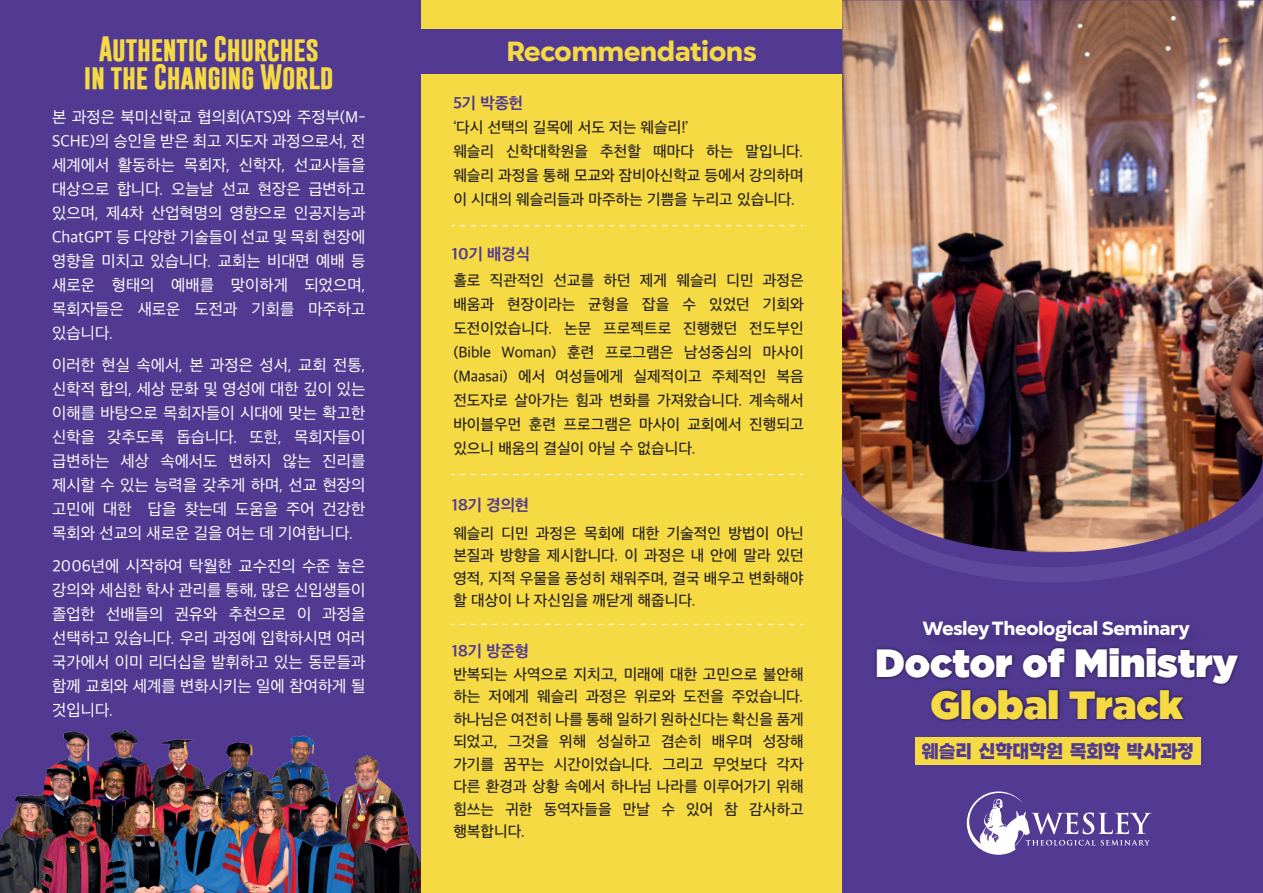
<style>
.page{position:relative;width:1263px;height:893px;background:#fff}
.page>*{position:absolute;margin:0;border:0;box-sizing:border-box;transform-origin:0 0}
.t1{font:39.15px "Gotham Ultra";color:#fff}
.t2{font:39.15px "Gotham Ultra";color:#f5da43}
.t3{font:800 27.6px "Gogh";letter-spacing:-.025em;color:#f5da43}
.t4{font:700 25.5px/28.2px "Gobold";letter-spacing:-.015em;color:#f5da43;text-align:center}
.t5{font:800 19.05px "Gogh";letter-spacing:-.025em;color:#fff}
.t6{font:800 18px "OA Gothic";color:#523a93}
.t7{font:16.5px/24px "Apple SD Gothic Neo";color:#fff;text-align:justify}
.t8{font:700 16.5px "Apple SD Gothic Neo";color:#523a93}
.t9{font:500 15.75px/24px "Apple SD Gothic Neo";color:#231f20;text-align:justify}
</style>
<div class="page">
<div style="left:842px;top:0;width:421px;height:893px;background:#523a93"></div>
<div style="left:0;top:0;width:421px;height:893px;background:#523a93"></div>
<div style="left:421px;top:0;width:420px;height:893px;background:#f5da43"></div>
<img style="left:875px;top:647px;width:365px;height:75px">
<img style="left:911px;top:627px;width:300px;height:35px">
<svg style="left:967px;top:791px;width:184px;height:64px"></svg>
<svg style="left:460px;top:225px;width:343px;height:1px"></svg>
<svg style="left:460px;top:474px;width:342px;height:1px"></svg>
<svg style="left:460px;top:624px;width:342px;height:1px"></svg>
<div style="left:915px;top:737px;width:286px;height:28px;background:#f5da43"></div>
<svg style="left:901px;top:552px;width:303px;height:30px"></svg>
<div style="left:420px;top:29px;width:422px;height:44px;background:#523a93"></div>
<img style="left:0;top:729px;width:421px;height:164px">
<img style="left:842px;top:0;width:421px;height:552px">
<h3 class="t4" style="left:84px;top:35px;width:251px">Authentic Churches<br>in the Changing World</h3>
<h2 class="t3" style="left:506px;top:34px;width:252px">Recommendations</h2>
<p class="t7" style="left:52px;top:106px;width:315px">본 과정은 북미신학교 협의회(ATS)와 주정부(M-SCHE)의 승인을 받은 최고 지도자 과정으로서, 전 세계에서 활동하는 목회자, 신학자, 선교사들을 대상으로 합니다. 오늘날 선교 현장은 급변하고 있으며, 제4차 산업혁명의 영향으로 인공지능과 ChatGPT 등 다양한 기술들이 선교 및 목회 현장에 영향을 미치고 있습니다. 교회는 비대면 예배 등 새로운 형태의 예배를 맞이하게 되었으며, 목회자들은 새로운 도전과 기회를 마주하고 있습니다.</p>
<p class="t7" style="left:52px;top:354px;width:315px">이러한 현실 속에서, 본 과정은 성서, 교회 전통, 신학적 합의, 세상 문화 및 영성에 대한 깊이 있는 이해를 바탕으로 목회자들이 시대에 맞는 확고한 신학을 갖추도록 돕습니다. 또한, 목회자들이 급변하는 세상 속에서도 변하지 않는 진리를 제시할 수 있는 능력을 갖추게 하며, 선교 현장의 고민에 대한 답을 찾는데 도움을 주어 건강한 목회와 선교의 새로운 길을 여는 데 기여합니다.</p>
<p class="t7" style="left:52px;top:555px;width:315px">2006년에 시작하여 탁월한 교수진의 수준 높은 강의와 세심한 학사 관리를 통해, 많은 신입생들이 졸업한 선배들의 권유와 추천으로 이 과정을 선택하고 있습니다. 우리 과정에 입학하시면 여러 국가에서 이미 리더십을 발휘하고 있는 동문들과 함께 교회와 세계를 변화시키는 일에 참여하게 될 것입니다.</p>
<p class="t8" style="left:453px;top:95px;width:71px">5기 박종헌</p>
<p class="t9" style="left:453px;top:116px;width:352px;text-align:left">‘다시 선택의 길목에 서도 저는 웨슬리!’<br>웨슬리 신학대학원을 추천할 때마다 하는 말입니다. 웨슬리 과정을 통해 모교와 잠비아신학교 등에서 강의하며 이 시대의 웨슬리들과 마주하는 기쁨을 누리고 있습니다.</p>
<p class="t8" style="left:452px;top:245px;width:80px">10기 배경식</p>
<p class="t9" style="left:453px;top:269px;width:352px">홀로 직관적인 선교를 하던 제게 웨슬리 디민 과정은 배움과 현장이라는 균형을 잡을 수 있었던 기회와 도전이었습니다. 논문 프로젝트로 진행했던 전도부인 (Bible Woman) 훈련 프로그램은 남성중심의 마사이 (Maasai) 에서 여성들에게 실제적이고 주체적인 복음 전도자로 살아가는 힘과 변화를 가져왔습니다. 계속해서 바이블우먼 훈련 프로그램은 마사이 교회에서 진행되고 있으니 배움의 결실이 아닐 수 없습니다.</p>
<p class="t8" style="left:452px;top:496px;width:79px">18기 경의현</p>
<p class="t9" style="left:453px;top:523px;width:352px;line-height:22.5px">웨슬리 디민 과정은 목회에 대한 기술적인 방법이 아닌 본질과 방향을 제시합니다. 이 과정은 내 안에 말라 있던 영적, 지적 우물을 풍성히 채워주며, 결국 배우고 변화해야 할 대상이 나 자신임을 깨닫게 해줍니다.</p>
<p class="t8" style="left:452px;top:642px;width:79px">18기 방준형</p>
<p class="t9" style="left:453px;top:664px;width:352px;line-height:22.5px">반복되는 사역으로 지치고, 미래에 대한 고민으로 불안해 하는 저에게 웨슬리 과정은 위로와 도전을 주었습니다. 하나님은 여전히 나를 통해 일하기 원하신다는 확신을 품게 되었고, 그것을 위해 성실하고 겸손히 배우며 성장해 가기를 꿈꾸는 시간이었습니다. 그리고 무엇보다 각자 다른 환경과 상황 속에서 하나님 나라를 이루어가기 위해 힘쓰는 귀한 동역자들을 만날 수 있어 참 감사하고 행복합니다.</p>
<p class="t5" style="left:922px;top:616px;width:269px">Wesley Theological Seminary</p>
<h1 class="t1" style="left:875px;top:641px;width:364px">Doctor of Ministry</h1>
<h1 class="t2" style="left:930px;top:682px;width:254px">Global Track</h1>
<p class="t6" style="left:922px;top:738px;width:274px">웨슬리 신학대학원 목회학 박사과정</p>
</div>
